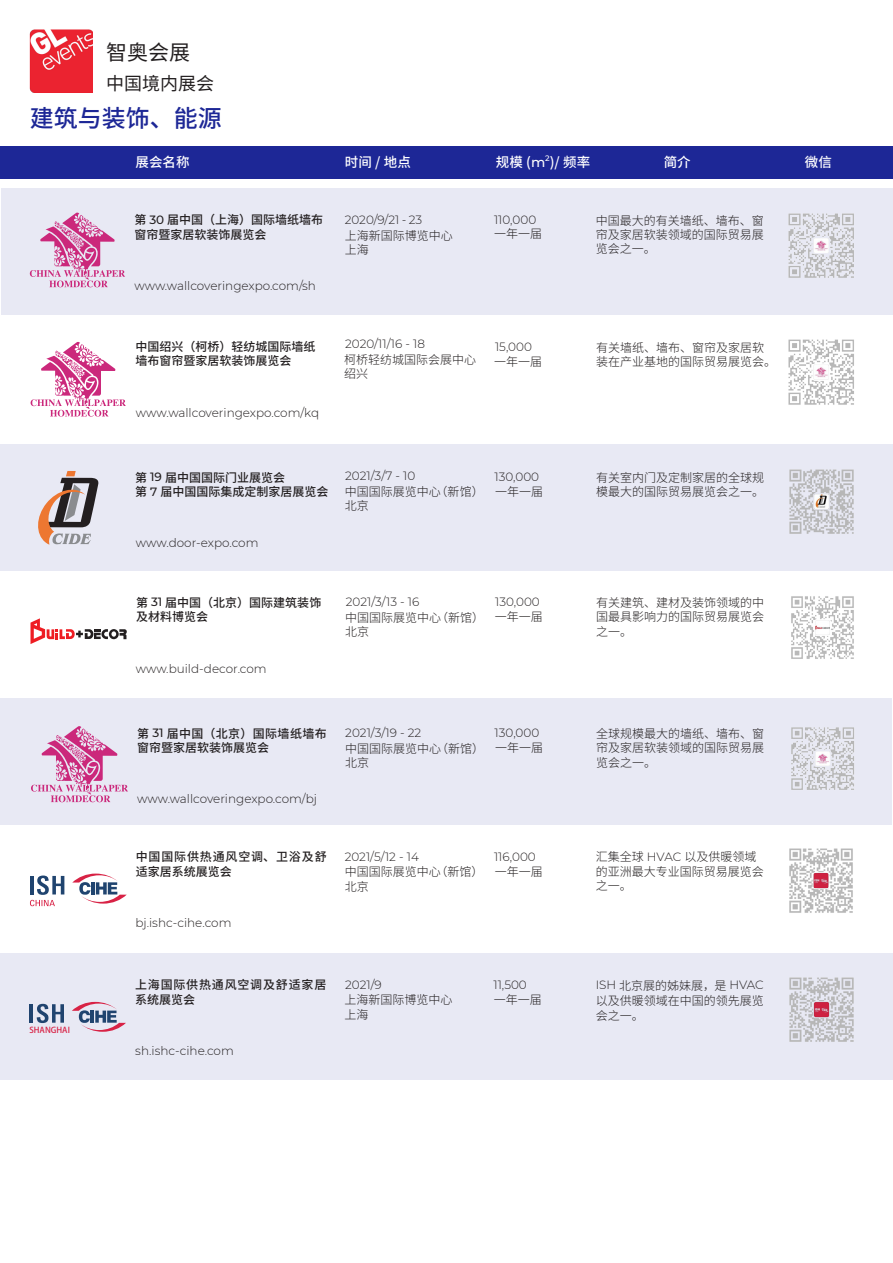
<style>
.page{position:relative;width:893px;height:1263px;background:#fff}
.page>*{position:absolute;margin:0;border:0;box-sizing:border-box;transform-origin:0 0}
.t1{font:500 24px "Noto Sans SC";color:#1d2796}
.t2{font:21px "Noto Sans SC";color:#231f20}
.t3{font:18px "Noto Sans SC";color:#231f20}
.t4{font:500 13.5px "Noto Sans SC";color:#fff}
.t5{font:300 12px/14.4px "Noto Sans SC";color:#231f20;text-align:justify}
.t6{font:300 12px "Montserrat";color:#231f20}
.t7{font:500 12px/14.4px "Noto Sans SC";color:#231f20}
.t8{font:500 12px/14.4px "Noto Sans SC";letter-spacing:.07em;color:#231f20}
.t9{font:500 12px/14.4px "Noto Sans SC";letter-spacing:.065em;color:#231f20}
.t10{font:8.25px "Adobe Heiti Std";color:#d82245}
.t11{font:500 7.8px "Montserrat";color:#fff}
.s1{font-family:"Montserrat"}
.s2{font-family:"Noto Sans SC"}
</style>
<div class="page">
<div style="left:0;top:698px;width:892px;height:127px;background:#e8e9f4"></div>
<div style="left:0;top:146px;width:893px;height:33px;background:#1d2796"></div>
<div style="left:0;top:953px;width:893px;height:127px;background:#e8e9f4"></div>
<div style="left:0;top:444px;width:893px;height:126px;background:#e8e9f4"></div>
<div style="left:1px;top:188px;width:892px;height:127px;background:#e8e9f4"></div>
<svg style="left:31px;top:726px;width:97px;height:76px"></svg>
<img style="left:791px;top:727px;width:63px;height:63px">
<svg style="left:30px;top:212px;width:95px;height:75px"></svg>
<img style="left:788px;top:213px;width:66px;height:65px">
<svg style="left:38px;top:471px;width:61px;height:74px"></svg>
<img style="left:789px;top:469px;width:65px;height:65px">
<svg style="left:30px;top:875px;width:34px;height:31px"></svg>
<svg style="left:72px;top:873px;width:55px;height:31px"></svg>
<img style="left:789px;top:848px;width:64px;height:65px">
<hr style="left:30px;top:1004px;width:3px;height:19px;background:#20446f">
<svg style="left:37px;top:1004px;width:27px;height:19px"></svg>
<svg style="left:72px;top:1002px;width:54px;height:30px"></svg>
<img style="left:789px;top:977px;width:65px;height:65px">
<svg style="left:31px;top:342px;width:95px;height:75px"></svg>
<img style="left:788px;top:339px;width:66px;height:66px">
<img style="left:30px;top:30px;width:62px;height:62px">
<svg style="left:31px;top:618px;width:96px;height:26px"></svg>
<img style="left:791px;top:596px;width:63px;height:63px">
<p class="t2" style="left:106px;top:41px;width:85px">智奥会展</p>
<p class="t3" style="left:106px;top:74px;width:109px">中国境内展会</p>
<p class="t1" style="left:30px;top:105px;width:193px">建筑与装饰、能源</p>
<p class="t11" style="left:545px;top:152px;width:6px">2</p>
<p class="t4" style="left:664px;top:154px;width:28px">简介</p>
<p class="t4" style="left:805px;top:154px;width:28px">微信</p>
<p class="t4" style="left:136px;top:155px;width:55px">展会名称</p>
<p class="t4" style="left:345px;top:155px;width:68px">时间 / 地点</p>
<p class="t4" style="left:496px;top:155px;width:96px">规模 (<span class="s1">m</span> )/ 频率</p>
<p class="t7" style="left:134px;top:213px;width:190px">第 <span class="s1">30</span> 届中国（上海）国际墙纸墙布窗帘暨家居软装饰展览会</p>
<p class="t5" style="left:596px;top:213px;width:169px">中国最大的有关墙纸、墙布、窗帘及家居软装领域的国际贸易展览会之一。</p>
<p class="t6" style="left:134px;top:277px;width:183px">www.wallcoveringexpo.com/sh</p>
<p class="t6" style="left:345px;top:212px;width:79px">2020/9/21 <span class="s2">-</span> 23</p>
<p class="t5" style="left:345px;top:228px;width:109px">上海新国际博览中心</p>
<p class="t5" style="left:345px;top:243px;width:25px">上海</p>
<p class="t6" style="left:494px;top:212px;width:44px">110,000</p>
<p class="t5" style="left:494px;top:227px;width:49px">一年一届</p>
<p class="t6" style="left:345px;top:336px;width:81px">2020/11/16 - 18</p>
<p class="t6" style="left:495px;top:339px;width:38px">15,000</p>
<p class="t7" style="left:136px;top:339px;width:181px">中国绍兴（柯桥）轻纺城国际墙纸墙布窗帘暨家居软装饰展览会</p>
<p class="t5" style="left:596px;top:340px;width:181px">有关墙纸、墙布、窗帘及家居软装在产业基地的国际贸易展览会。</p>
<p class="t6" style="left:136px;top:405px;width:185px">www.wallcoveringexpo.com/kq</p>
<p class="t5" style="left:344px;top:352px;width:133px">柯桥轻纺城国际会展中心</p>
<p class="t5" style="left:494px;top:355px;width:49px">一年一届</p>
<p class="t5" style="left:344px;top:367px;width:25px">绍兴</p>
<p class="t10" style="left:29px;top:1025px;width:42px">SHANGHAI</p>
<p class="t6" style="left:345px;top:468px;width:72px">2021/3/7 - 10</p>
<p class="t6" style="left:495px;top:469px;width:46px">130,000</p>
<p class="t5" style="left:345px;top:484px;width:140px">中国国际展览中心（新馆）</p>
<p class="t5" style="left:345px;top:499px;width:25px">北京</p>
<p class="t7" style="left:135px;top:470px;width:151px">第 <span class="s1">19</span> 届中国国际门业展览会</p>
<p class="t7" style="left:135px;top:485px;width:195px">第 <span class="s1">7</span> 届中国国际集成定制家居展览会</p>
<p class="t5" style="left:495px;top:485px;width:49px">一年一届</p>
<p class="t6" style="left:136px;top:535px;width:124px">www.door-expo.com</p>
<p class="t7" style="left:136px;top:595px;width:187px">第 <span class="s1">31</span> 届中国（北京）国际建筑装饰</p>
<p class="t7" style="left:136px;top:610px;width:73px">及材料博览会</p>
<p class="t5" style="left:495px;top:610px;width:49px">一年一届</p>
<p class="t6" style="left:346px;top:594px;width:75px">2021/3/13 - 16</p>
<p class="t6" style="left:495px;top:594px;width:46px">130,000</p>
<p class="t5" style="left:345px;top:610px;width:140px">中国国际展览中心（新馆）</p>
<p class="t5" style="left:345px;top:625px;width:25px">北京</p>
<p class="t6" style="left:136px;top:660px;width:132px">www.build-decor.com</p>
<p class="t7" style="left:137px;top:726px;width:191px">第 <span class="s1">31</span> 届中国（北京）国际墙纸墙布窗帘暨家居软装饰展览会</p>
<p class="t6" style="left:137px;top:790px;width:181px">www.wallcoveringexpo.com/bj</p>
<p class="t8" style="left:136px;top:850px;width:192px">中国国际供热通风空调、卫浴及舒适家居系统展览会</p>
<p class="t6" style="left:135px;top:915px;width:97px">bj.ishc-cihe.com</p>
<p class="t6" style="left:345px;top:725px;width:78px">2021/3/19 - 22</p>
<p class="t5" style="left:345px;top:741px;width:140px">中国国际展览中心（新馆）</p>
<p class="t5" style="left:345px;top:756px;width:25px">北京</p>
<p class="t6" style="left:495px;top:725px;width:46px">130,000</p>
<p class="t5" style="left:495px;top:741px;width:49px">一年一届</p>
<p class="t6" style="left:345px;top:849px;width:76px">2021/5/12 - 14</p>
<p class="t6" style="left:494px;top:849px;width:43px">116,000</p>
<p class="t5" style="left:345px;top:865px;width:140px">中国国际展览中心（新馆）</p>
<p class="t5" style="left:345px;top:879px;width:25px">北京</p>
<p class="t5" style="left:495px;top:865px;width:49px">一年一届</p>
<p class="t9" style="left:135px;top:978px;width:193px">上海国际供热通风空调及舒适家居系统展览会</p>
<p class="t6" style="left:135px;top:1043px;width:100px">sh.ishc-cihe.com</p>
<p class="t6" style="left:345px;top:977px;width:38px">2021/9</p>
<p class="t6" style="left:493px;top:977px;width:35px">11,500</p>
<p class="t5" style="left:344px;top:993px;width:110px">上海新国际博览中心</p>
<p class="t5" style="left:344px;top:1007px;width:25px">上海</p>
<p class="t5" style="left:494px;top:993px;width:49px">一年一届</p>
<p class="t5" style="left:596px;top:470px;width:169px">有关室内门及定制家居的全球规模最大的国际贸易展览会之一。</p>
<p class="t5" style="left:596px;top:595px;width:169px">有关建筑、建材及装饰领域的中国最具影响力的国际贸易展览会之一。</p>
<p class="t5" style="left:596px;top:726px;width:169px">全球规模最大的墙纸、墙布、窗帘及家居软装领域的国际贸易展览会之一。</p>
<p class="t5" style="left:596px;top:850px;width:169px;text-align:left">汇集全球 <span class="s1">HVAC</span> 以及供暖领域的亚洲最大专业国际贸易展览会之一。</p>
<p class="t5" style="left:596px;top:978px;width:170px;line-height:15px"><span class="s1">ISH</span> 北京展的姊妹展，是 <span class="s1">HVAC</span>以及供暖领域在中国的领先展览会之一。</p>
</div>
